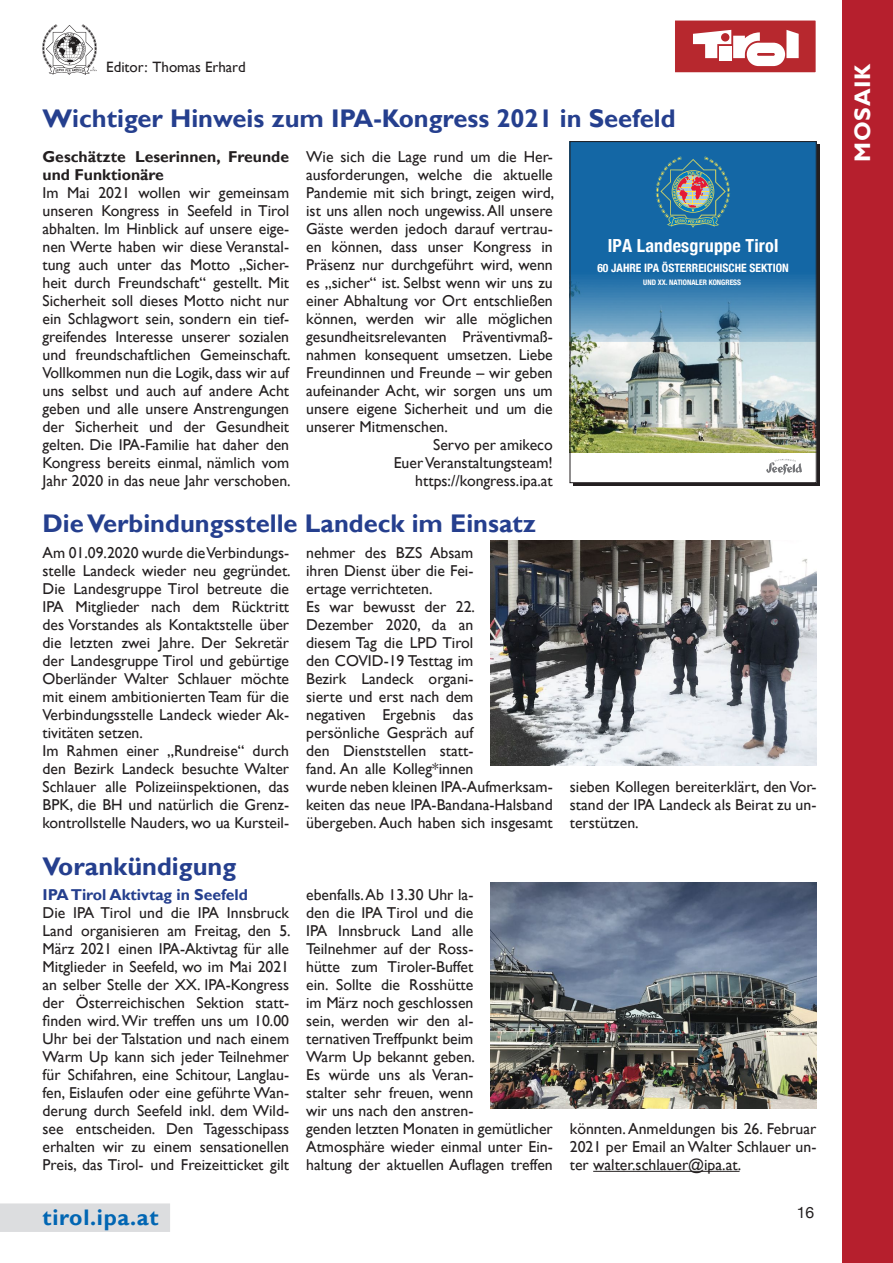
<style>
.page{position:relative;width:893px;height:1263px;background:#fff}
.page>*{position:absolute;margin:0;border:0;box-sizing:border-box;transform-origin:0 0}
.t1{font:700 25.5px "Gill Sans";color:#253f8e}
.t2{font:700 22.5px "Gill Sans";letter-spacing:.03em;color:#0166b3}
.t3{font:700 22.5px "Gill Sans";letter-spacing:.03em;color:#fff}
.t4{font:700 condensed 18px "Helvetica Neue";letter-spacing:.01em;color:#fff}
.t5{font:15.75px/18px "Gill Sans";color:#231f20;text-align:justify}
.t6{font:700 15.75px/18px "Gill Sans";color:#231f20}
.t7{font:700 15.75px "Gill Sans";color:#253f8e}
.t8{font:15.75px "Helvetica Neue";color:#231f20}
.t9{font:15px "Gill Sans";color:#231f20}
.t10{font:700 condensed 11.55px "Helvetica Neue";color:#fff}
.t11{font:700 condensed 7.5px "Helvetica Neue";color:#fff}
</style>
<div class="page">
<div style="left:0;top:1203px;width:170px;height:29px;background:#dcdddf"></div>
<div style="left:842px;top:0;width:51px;height:1263px;background:#b61f2d"></div>
<img style="left:43px;top:25px;width:53px;height:49px">
<div style="left:674px;top:20px;width:142px;height:53px;background:#b7282e"></div>
<svg style="left:693px;top:30px;width:106px;height:36px"></svg>
<div style="left:674px;top:20px;width:142px;height:53px;border:1px solid #fff"></div>
<div style="left:573px;top:145px;width:247px;height:341px;background:linear-gradient(to right,#231f20,#231f20)"></div>
<div style="left:570px;top:450px;width:246px;height:33px;background:#fff"></div>
<img style="left:572px;top:342px;width:242px;height:111px">
<svg style="left:572px;top:143px;width:242px;height:199px;background:#2d76ac"></svg>
<svg style="left:766px;top:459px;width:36px;height:16px"></svg>
<svg style="left:655px;top:156px;width:75px;height:72px;background:#4a7e98"></svg>
<div style="left:570px;top:141px;width:246px;height:342px;border:1px solid #231f20"></div>
<hr style="left:593px;top:1171px;width:146px;height:1px;background:#231f20">
<img style="left:490px;top:540px;width:326px;height:225px">
<img style="left:490px;top:882px;width:326px;height:227px">
<p class="t9" style="left:106px;top:58px;width:141px">Editor: Thomas Erhard</p>
<h1 class="t1" style="left:43px;top:103px;width:634px">Wichtiger Hinweis zum IPA-Kongress 2021 in Seefeld</h1>
<p class="t6" style="left:43px;top:148px;width:248px">Geschätzte Leserinnen, Freunde und Funktionäre</p>
<p class="t5" style="left:43px;top:184px;width:250px">Im Mai 2021 wollen wir gemeinsam unseren Kongress in Seefeld in Tirol abhalten. Im Hinblick auf unsere eige&shy;nen Werte haben wir diese Veranstal&shy;tung auch unter das Motto „Sicher&shy;heit durch Freundschaft“ gestellt. Mit Sicherheit soll dieses Motto nicht nur ein Schlagwort sein, sondern ein tief&shy;greifendes Interesse unserer sozialen und freundschaftlichen Gemeinschaft.<br>Vollkommen nun die Logik, dass wir auf uns selbst und auch auf andere Acht geben und alle unsere Anstrengungen der Sicherheit und der Gesundheit gelten. Die IPA-Familie hat daher den Kongress bereits einmal, nämlich vom Jahr 2020 in das neue Jahr verschoben.</p>
<p class="t5" style="left:306px;top:148px;width:248px">Wie sich die Lage rund um die Her-</p>
<p class="t5" style="left:306px;top:166px;width:248px">ausforderungen, welche die aktuelle</p>
<p class="t5" style="left:306px;top:184px;width:250px">Pandemie mit sich bringt, zeigen wird,</p>
<p class="t5" style="left:306px;top:202px;width:248px">ist uns allen noch ungewiss. All unsere</p>
<p class="t5" style="left:306px;top:220px;width:248px">Gäste werden jedoch darauf vertrau-</p>
<p class="t5" style="left:306px;top:238px;width:248px">en können, dass unser Kongress in</p>
<p class="t5" style="left:306px;top:256px;width:248px">Präsenz nur durchgeführt wird, wenn</p>
<p class="t5" style="left:306px;top:274px;width:248px">es „sicher“ ist. Selbst wenn wir uns zu</p>
<p class="t5" style="left:306px;top:292px;width:248px">einer Abhaltung vor Ort entschließen</p>
<p class="t5" style="left:306px;top:310px;width:248px">können, werden wir alle möglichen</p>
<p class="t5" style="left:306px;top:328px;width:248px">gesundheitsrelevanten Präventivmaß-</p>
<p class="t5" style="left:306px;top:346px;width:248px">nahmen konsequent umsetzen. Liebe</p>
<p class="t5" style="left:306px;top:364px;width:248px">Freundinnen und Freunde – wir geben</p>
<p class="t5" style="left:306px;top:382px;width:248px">aufeinander Acht, wir sorgen uns um</p>
<p class="t5" style="left:306px;top:400px;width:248px">unsere eigene Sicherheit und um die</p>
<p class="t5" style="left:306px;top:418px;width:143px">unserer Mitmenschen.</p>
<p class="t5" style="left:433px;top:436px;width:121px">Servo per amikeco</p>
<p class="t5" style="left:394px;top:454px;width:161px">Euer Veranstaltungsteam!</p>
<p class="t5" style="left:415px;top:472px;width:139px">https://kongress.ipa.at</p>
<p class="t4" style="left:608px;top:230px;width:172px">IPA Landesgruppe Tirol</p>
<p class="t11" style="left:643px;top:276px;width:99px">UND XX. NATIONALER KONGRESS</p>
<p class="t10" style="left:597px;top:259px;width:193px">60 JAHRE IPA ÖSTERREICHISCHE SEKTION</p>
<h1 class="t1" style="left:43px;top:508px;width:495px">Die Verbindungsstelle Landeck im Einsatz</h1>
<p class="t5" style="left:43px;top:544px;width:250px;text-align:left">Am 01.09.2020 wurde die Verbindungs&shy;stelle Landeck wieder neu gegründet.<br>Die Landesgruppe Tirol betreute die IPA Mitglieder nach dem Rücktritt des Vorstandes als Kontaktstelle über die letzten zwei Jahre. Der Sekretär der Landesgruppe Tirol und gebürtige Oberländer Walter Schlauer möchte mit einem ambitionierten Team für die Verbindungsstelle Landeck wieder Ak&shy;tivitäten setzen.<br>Im Rahmen einer „Rundreise“ durch den Bezirk Landeck besuchte Walter Schlauer alle Polizeiinspektionen, das BPK, die BH und natürlich die Grenz&shy;kontrollstelle Nauders, wo ua Kursteil-</p>
<h1 class="t1" style="left:43px;top:851px;width:195px">Vorankündigung</h1>
<p class="t7" style="left:43px;top:885px;width:207px">IPA Tirol Aktivtag in Seefeld</p>
<p class="t5" style="left:43px;top:904px;width:250px">Die IPA Tirol und die IPA Innsbruck Land organisieren am Freitag, den 5.<br>März 2021 einen IPA-Aktivtag für alle Mitglieder in Seefeld, wo im Mai 2021 an selber Stelle der XX. IPA-Kongress der Österreichischen Sektion statt&shy;finden wird. Wir treffen uns um 10.00<br>Uhr bei der Talstation und nach einem Warm Up kann sich jeder Teilnehmer für Schifahren, eine Schitour, Langlau&shy;fen, Eislaufen oder eine geführte Wan&shy;derung durch Seefeld inkl. dem Wild&shy;see entscheiden. Den Tagesschipass erhalten wir zu einem sensationellen Preis, das Tirol- und Freizeitticket gilt</p>
<h2 class="t2" style="left:43px;top:1204px;width:118px">tirol.ipa.at</h2>
<p class="t5" style="left:306px;top:544px;width:248px;text-align:left">nehmer des BZS Absam<br>ihren Dienst über die Fei-<br>ertage verrichteten.<br>Es war bewusst der 22.<br>Dezember 2020, da an<br>diesem Tag die LPD Tirol<br>den COVID-19 Testtag im<br>Bezirk Landeck organi-<br>sierte und erst nach dem<br>negativen Ergebnis das<br>persönliche Gespräch auf<br>den Dienststellen statt-<br>fand. An alle Kolleg*innen<br>wurde neben kleinen IPA-Aufmerksam&shy;keiten das neue IPA-Bandana-Halsband übergeben. Auch haben sich insgesamt</p>
<p class="t5" style="left:306px;top:886px;width:248px;text-align:left">ebenfalls. Ab 13.30 Uhr la-<br>den die IPA Tirol und die<br>IPA Innsbruck Land alle<br>Teilnehmer auf der Ross-<br>hütte zum Tiroler-Buffet<br>ein. Sollte die Rosshütte<br>im März noch geschlossen<br>sein, werden wir den al-<br>ternativen Treffpunkt beim<br>Warm Up bekannt geben.<br>Es würde uns als Veran-<br>stalter sehr freuen, wenn<br>wir uns nach den anstren-<br>genden letzten Monaten in gemütlicher<br>Atmosphäre wieder einmal unter Ein&shy;haltung der aktuellen Auflagen treffen</p>
<p class="t5" style="left:570px;top:778px;width:248px">sieben Kollegen bereiterklärt, den Vor&shy;stand der IPA Landeck als Beirat zu un&shy;terstützen.</p>
<p class="t5" style="left:570px;top:1120px;width:248px">könnten. Anmeldungen bis 26. Februar 2021 per Email an Walter Schlauer un&shy;ter walter.schlauer@ipa.at.</p>
<p class="t8" style="left:797px;top:1201px;width:19px">16</p>
<h2 class="t3" style="left:849px;top:162px;width:100px;rotate:-90deg">MOSAIK</h2>
</div>
